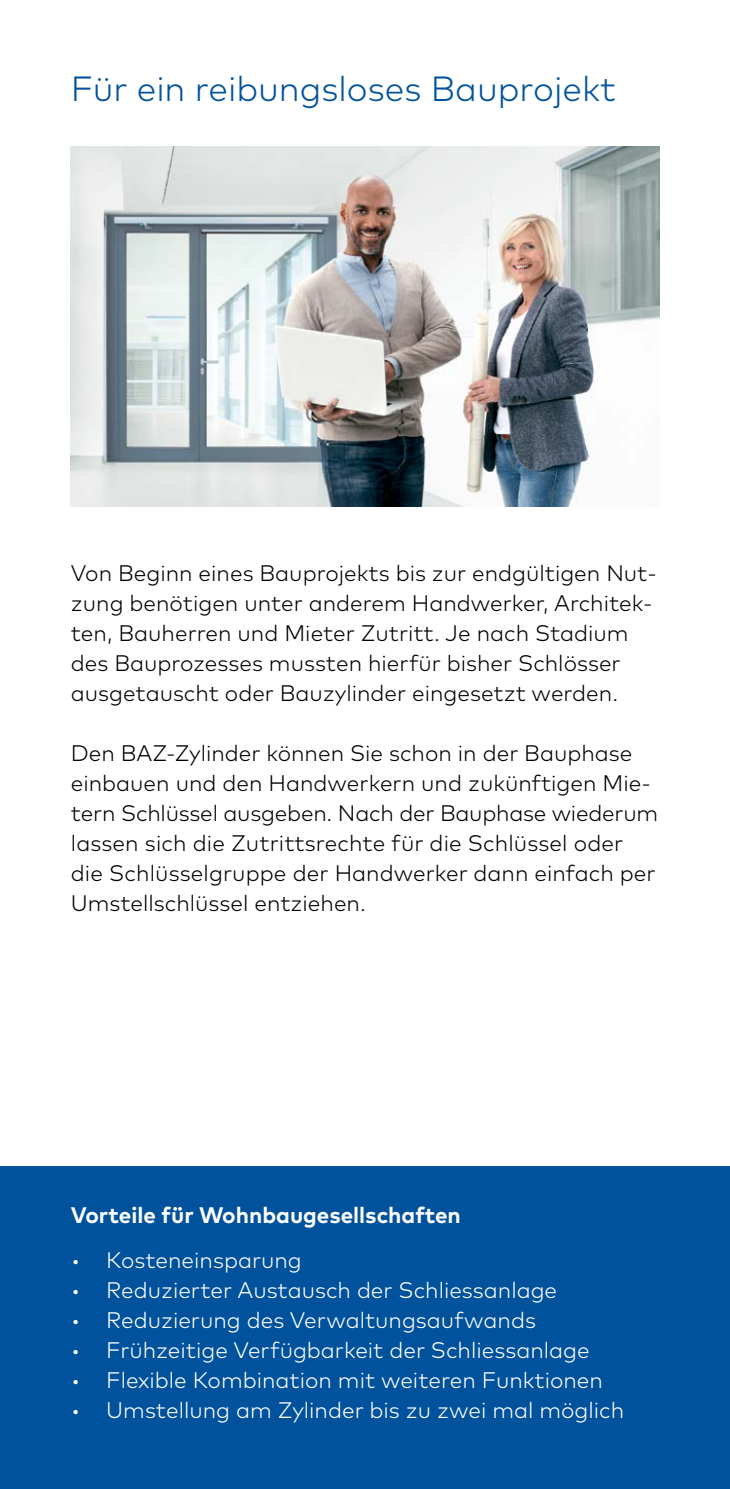
<style>
.page{position:relative;width:730px;height:1489px;background:#fff}
.page>*{position:absolute;margin:0;border:0;box-sizing:border-box;transform-origin:0 0}
.Body_Text_9pt_12pt{font:300 35px "Mark Pro";color:#00529c}
.Body_Text_9pt_12pt-2{font:300 22.5px/30px "Mark Pro";color:#000}
.Descriptor_7_5pt_9_5{font:300 22.5px "Mark Pro";color:#fff}
.Descriptor_7_5pt_9_5-2{font:700 22.5px "Mark Pro";color:#fff}
</style>
<div class="page">
<div style="left:0;top:1166px;width:730px;height:322px;background:#00529c"></div>
<img style="left:71px;top:147px;width:588px;height:359px">
<p class="Body_Text_9pt_12pt" style="left:71px;top:62px;width:547px">Für ein reibungsloses Bauprojekt</p>
<p class="Body_Text_9pt_12pt-2" style="left:71px;top:556px;width:587px">Von Beginn eines Bauprojekts bis zur endgültigen Nut&shy;zung benötigen unter anderem Handwerker, Architek&shy;ten, Bauherren und Mieter Zutritt. Je nach Stadium des Bauprozesses mussten hierfür bisher Schlösser ausgetauscht oder Bauzylinder eingesetzt werden.</p>
<p class="Body_Text_9pt_12pt-2" style="left:71px;top:736px;width:589px">Den BAZ-Zylinder können Sie schon in der Bauphase einbauen und den Handwerkern und zukünftigen Mie&shy;tern Schlüssel ausgeben. Nach der Bauphase wiederum lassen sich die Zutrittsrechte für die Schlüssel oder die Schlüsselgruppe der Handwerker dann einfach per Umstellschlüssel entziehen.</p>
<p class="Descriptor_7_5pt_9_5-2" style="left:71px;top:1197px;width:392px">Vorteile für Wohnbaugesellschaften</p>
<p class="Descriptor_7_5pt_9_5" style="left:71px;top:1243px;width:232px">• Kosteneinsparung</p>
<p class="Descriptor_7_5pt_9_5" style="left:71px;top:1273px;width:488px">• Reduzierter Austausch der Schliessanlage</p>
<p class="Descriptor_7_5pt_9_5" style="left:71px;top:1303px;width:467px">• Reduzierung des Verwaltungsaufwands</p>
<p class="Descriptor_7_5pt_9_5" style="left:71px;top:1333px;width:520px">• Frühzeitige Verfügbarkeit der Schliessanlage</p>
<p class="Descriptor_7_5pt_9_5" style="left:71px;top:1363px;width:534px">• Flexible Kombination mit weiteren Funktionen</p>
<p class="Descriptor_7_5pt_9_5" style="left:71px;top:1393px;width:555px">• Umstellung am Zylinder bis zu zwei mal möglich</p>
</div>
